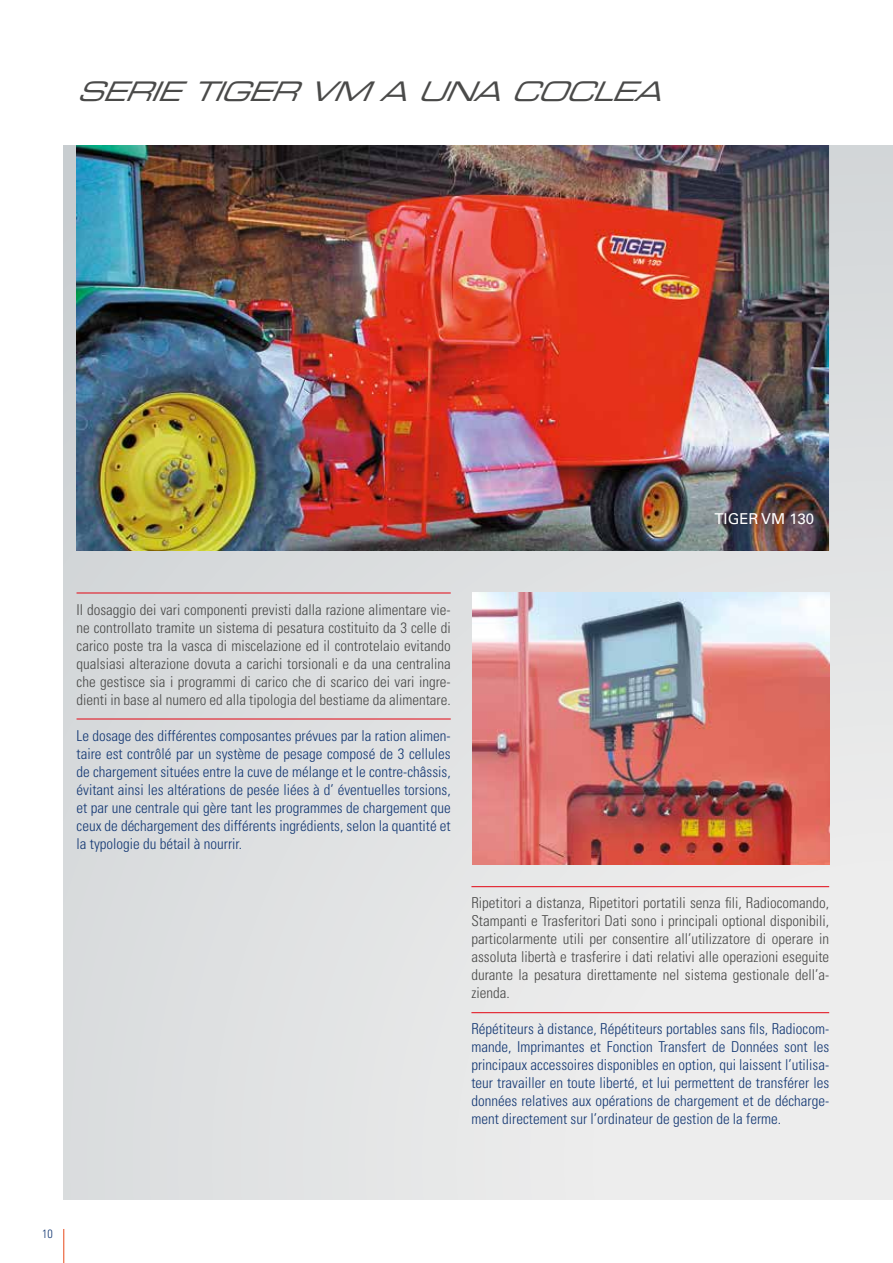
<style>
.page{position:relative;width:893px;height:1263px;background:#fff}
.page>*{position:absolute;margin:0;border:0;box-sizing:border-box;transform-origin:0 0}
.t1{font:italic 27px "Eurostile LT Std Ex 2";color:#4a4a49}
.t2{font:300 condensed 15px/18px "Univers";color:#153974;text-align:justify}
.t3{font:300 condensed 15px/18px "Univers";color:#4a4a49;text-align:justify}
.t4{font:15px "Univers";color:#fff}
.t5{font:300 condensed 12px "Univers";color:#153974}
</style>
<div class="page">
<div style="left:64px;top:146px;width:829px;height:1053px;background:#e1e3e4"></div>
<hr style="left:77px;top:593px;width:374px;height:1px;background:#e30613">
<hr style="left:77px;top:719px;width:374px;height:1px;background:#e30613">
<hr style="left:471px;top:886px;width:358px;height:1px;background:#e30613">
<hr style="left:471px;top:1012px;width:358px;height:1px;background:#e30613">
<img style="left:472px;top:592px;width:357px;height:273px">
<img style="left:77px;top:146px;width:752px;height:404px">
<hr style="left:63px;top:1229px;width:1px;height:34px;background:#e8491b">
<h1 class="t1" style="left:77px;top:73px;width:602px">SERIETIGERVM AUNACOCLEA</h1>
<p class="t4" style="left:714px;top:509px;width:101px">TIGER VM 130</p>
<p class="t3" style="left:77px;top:600px;width:376px">Il dosaggio dei vari componenti previsti dalla razione alimentare vie&shy;ne controllato tramite un sistema di pesatura costituito da 3 celle di carico poste tra la vasca di miscelazione ed il controtelaio evitando qualsiasi alterazione dovuta a carichi torsionali e da una centralina che gestisce sia i programmi di carico che di scarico dei vari ingre&shy;dienti in base al numero ed alla tipologia del bestiame da alimentare.</p>
<p class="t2" style="left:77px;top:726px;width:376px">Le dosage des différentes composantes prévues par la ration alimen&shy;taire est contrôlé par un système de pesage composé de 3 cellules de chargement situées entre la cuve de mélange et le contre-châssis, évitant ainsi les altérations de pesée liées à d’ éventuelles torsions, et par une centrale qui gère tant les programmes de chargement que ceux de déchargement des différents ingrédients, selon la quantité et la typologie du bétail à nourrir.</p>
<p class="t3" style="left:471px;top:894px;width:359px">Ripetitori a distanza, Ripetitori portatili senza fili, Radiocomando, Stampanti e Trasferitori Dati sono i principali optional disponibili, particolarmente utili per consentire all’utilizzatore di operare in assoluta libertà e trasferire i dati relativi alle operazioni eseguite durante la pesatura direttamente nel sistema gestionale dell’a&shy;zienda.</p>
<p class="t2" style="left:471px;top:1020px;width:359px">Répétiteurs à distance, Répétiteurs portables sans fils, Radiocom&shy;mande, Imprimantes et Fonction Transfert de Données sont les principaux accessoires disponibles en option, qui laissent l’utilisa&shy;teur travailler en toute liberté, et lui permettent de transférer les données relatives aux opérations de chargement et de décharge&shy;ment directement sur l’ordinateur de gestion de la ferme.</p>
<p class="t5" style="left:42px;top:1227px;width:12px">10</p>
</div>
